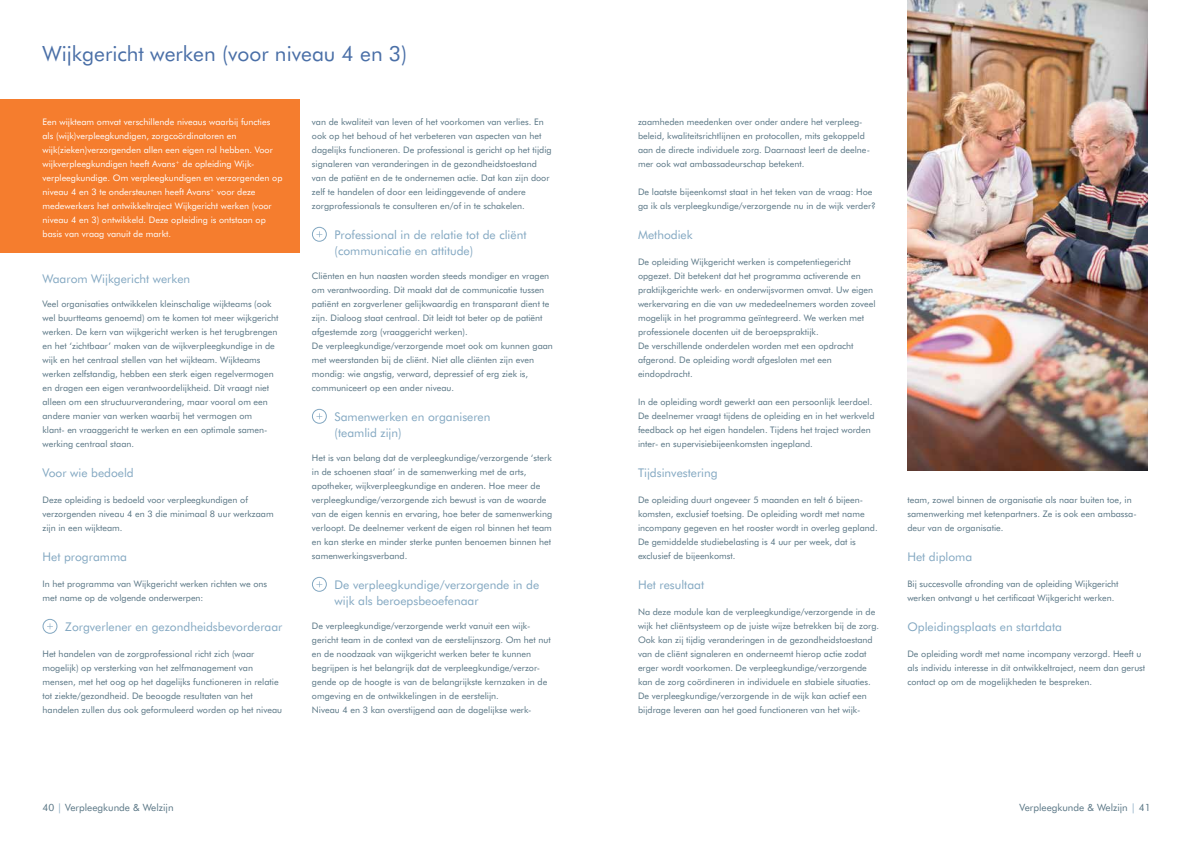
<style>
.page{position:relative;width:1191px;height:842px;background:#fff}
.page>*{position:absolute;margin:0;border:0;box-sizing:border-box;transform-origin:0 0}
.t1{font:21px "Futura BT";color:#4a6fa7}
.t2{font:12px/16px "Futura BT";color:#82a7c1}
.t3{font:10px "Futura BT";color:#577483}
.t4{font:9px/14px "Futura BT";color:#577483}
.t5{font:9px/14px "Futura BT";color:#fff}
.s1{color:#82a7c1}
</style>
<div class="page">
<div style="left:312px;top:227px;width:15px;height:15px;border:1px solid #82a7c1;border-radius:50%"></div>
<div style="left:312px;top:409px;width:15px;height:15px;border:1px solid #82a7c1;border-radius:50%"></div>
<div style="left:312px;top:577px;width:15px;height:15px;border:1px solid #82a7c1;border-radius:50%"></div>
<div style="left:0;top:99px;width:299px;height:153px;background:#f57d2e"></div>
<div style="left:43px;top:619px;width:14px;height:15px;border:1px solid #82a7c1;border-radius:50%"></div>
<svg style="left:47px;top:623px;width:6px;height:6px"></svg>
<img style="left:907px;top:0;width:240px;height:471px">
<h1 class="t1" style="left:43px;top:41px;width:366px">Wijkgericht werken (voor niveau 4 en 3)</h1>
<p class="t5" style="left:43px;top:114px;width:241px">Een wijkteam omvat verschillende niveaus waarbij functies als (wijk)verpleegkundigen, zorgcoördinatoren en wijk(zieken)verzorgenden allen een eigen rol hebben. Voor wijkverpleegkundigen heeft Avans<sup>+</sup> de opleiding Wijk&shy;verpleegkundige. Om verpleegkundigen en verzorgenden op niveau 4 en 3 te ondersteunen heeft Avans<sup>+</sup> voor deze medewerkers het ontwikkeltraject Wijkgericht werken (voor niveau 4 en 3) ontwikkeld. Deze opleiding is ontstaan op basis van vraag vanuit de markt.</p>
<h2 class="t2" style="left:43px;top:270px;width:149px">Waarom Wijkgericht werken</h2>
<p class="t4" style="left:43px;top:296px;width:237px">Veel organisaties ontwikkelen kleinschalige wijkteams (ook wel buurtteams genoemd) om te komen tot meer wijkgericht werken. De kern van wijkgericht werken is het terugbrengen en het ‘zichtbaar’ maken van de wijkverpleegkundige in de wijk en het centraal stellen van het wijkteam. Wijkteams werken zelfstandig, hebben een sterk eigen regelvermogen en dragen een eigen verantwoordelijkheid. Dit vraagt niet alleen om een structuurverandering, maar vooral om een andere manier van werken waarbij het vermogen om<br>klant- en vraaggericht te werken en een optimale samen&shy;werking centraal staan.</p>
<h2 class="t2" style="left:43px;top:464px;width:93px">Voor wie bedoeld</h2>
<p class="t4" style="left:43px;top:492px;width:233px">Deze opleiding is bedoeld voor verpleegkundigen of verzorgenden niveau 4 en 3 die minimaal 8 uur werkzaam zijn in een wijkteam.</p>
<h2 class="t2" style="left:43px;top:548px;width:86px">Het programma</h2>
<p class="t4" style="left:43px;top:576px;width:226px">In het programma van Wijkgericht werken richten we ons met name op de volgende onderwerpen:</p>
<h2 class="t2" style="left:65px;top:618px;width:219px">Zorgverlener en gezondheidsbevorderaar</h2>
<p class="t4" style="left:43px;top:646px;width:241px">Het handelen van de zorgprofessional richt zich (waar mogelijk) op versterking van het zelfmanagement van mensen, met het oog op het dagelijks functioneren in relatie tot ziekte/gezondheid. De beoogde resultaten van het handelen zullen dus ook geformuleerd worden op het niveau</p>
<p class="t4" style="left:312px;top:114px;width:241px">van de kwaliteit van leven of het voorkomen van verlies. En ook op het behoud of het verbeteren van aspecten van het dagelijks functioneren. De professional is gericht op het tijdig signaleren van veranderingen in de gezondheidstoestand van de patiënt en de te ondernemen actie. Dat kan zijn door zelf te handelen of door een leidinggevende of andere zorgprofessionals te consulteren en/of in te schakelen.</p>
<h2 class="t2" style="left:334px;top:226px;width:193px">Professional in de relatie tot de cliënt (communicatie en attitude)</h2>
<p class="t4" style="left:312px;top:268px;width:242px">Cliënten en hun naasten worden steeds mondiger en vragen om verantwoording. Dit maakt dat de communicatie tussen patiënt en zorgverlener gelijkwaardig en transparant dient te zijn. Dialoog staat centraal. Dit leidt tot beter op de patiënt afgestemde zorg (vraaggericht werken).<br>De verpleegkundige/verzorgende moet ook om kunnen gaan met weerstanden bij de cliënt. Niet alle cliënten zijn even mondig: wie angstig, verward, depressief of erg ziek is, communiceert op een ander niveau.</p>
<h2 class="t2" style="left:334px;top:408px;width:157px">Samenwerken en organiseren (teamlid zijn)</h2>
<p class="t4" style="left:312px;top:450px;width:242px">Het is van belang dat de verpleegkundige/verzorgende ‘sterk in de schoenen staat’ in de samenwerking met de arts, apotheker, wijkverpleegkundige en anderen. Hoe meer de verpleegkundige/verzorgende zich bewust is van de waarde van de eigen kennis en ervaring, hoe beter de samenwerking verloopt. De deelnemer verkent de eigen rol binnen het team en kan sterke en minder sterke punten benoemen binnen het samenwerkingsverband.</p>
<h2 class="t2" style="left:334px;top:576px;width:206px">De verpleegkundige/verzorgende in de wijk als beroepsbeoefenaar</h2>
<p class="t4" style="left:312px;top:618px;width:240px">De verpleegkundige/verzorgende werkt vanuit een wijk&shy;gericht team in de context van de eerstelijnszorg. Om het nut en de noodzaak van wijkgericht werken beter te kunnen begrijpen is het belangrijk dat de verpleegkundige/verzor&shy;gende op de hoogte is van de belangrijkste kernzaken in de omgeving en de ontwikkelingen in de eerstelijn.<br>Niveau 4 en 3 kan overstijgend aan de dagelijkse werk-</p>
<p class="t4" style="left:638px;top:114px;width:233px">zaamheden meedenken over onder andere het verpleeg&shy;beleid, kwaliteitsrichtlijnen en protocollen, mits gekoppeld aan de directe individuele zorg. Daarnaast leert de deelne&shy;mer ook wat ambassadeurschap betekent.</p>
<p class="t4" style="left:638px;top:184px;width:239px">De laatste bijeenkomst staat in het teken van de vraag: Hoe ga ik als verpleegkundige/verzorgende nu in de wijk verder?</p>
<h2 class="t2" style="left:638px;top:226px;width:56px">Methodiek</h2>
<p class="t4" style="left:638px;top:254px;width:239px">De opleiding Wijkgericht werken is competentiegericht opgezet. Dit betekent dat het programma activerende en praktijkgerichte werk- en onderwijsvormen omvat. Uw eigen werkervaring en die van uw mededeelnemers worden zoveel mogelijk in het programma geïntegreerd. We werken met professionele docenten uit de beroepspraktijk.<br>De verschillende onderdelen worden met een opdracht afgerond. De opleiding wordt afgesloten met een eindopdracht.</p>
<p class="t4" style="left:638px;top:394px;width:238px">In de opleiding wordt gewerkt aan een persoonlijk leerdoel.<br>De deelnemer vraagt tijdens de opleiding en in het werkveld feedback op het eigen handelen. Tijdens het traject worden inter- en supervisiebijeenkomsten ingepland.</p>
<h2 class="t2" style="left:638px;top:464px;width:81px">Tijdsinvestering</h2>
<p class="t4" style="left:638px;top:492px;width:241px">De opleiding duurt ongeveer 5 maanden en telt 6 bijeen&shy;komsten, exclusief toetsing. De opleiding wordt met name incompany gegeven en het rooster wordt in overleg gepland.<br>De gemiddelde studiebelasting is 4 uur per week, dat is exclusief de bijeenkomst.</p>
<h2 class="t2" style="left:638px;top:576px;width:68px">Het resultaat</h2>
<p class="t4" style="left:638px;top:604px;width:242px">Na deze module kan de verpleegkundige/verzorgende in de wijk het cliëntsysteem op de juiste wijze betrekken bij de zorg.<br>Ook kan zij tijdig veranderingen in de gezondheidstoestand van de cliënt signaleren en onderneemt hierop actie zodat erger wordt voorkomen. De verpleegkundige/verzorgende kan de zorg coördineren in individuele en stabiele situaties.<br>De verpleegkundige/verzorgende in de wijk kan actief een bijdrage leveren aan het goed functioneren van het wijk-</p>
<p class="t4" style="left:907px;top:492px;width:231px">team, zowel binnen de organisatie als naar buiten toe, in samenwerking met ketenpartners. Ze is ook een ambassa&shy;deur van de organisatie.</p>
<h2 class="t2" style="left:907px;top:548px;width:66px">Het diploma</h2>
<p class="t4" style="left:907px;top:576px;width:213px">Bij succesvolle afronding van de opleiding Wijkgericht werken ontvangt u het certificaat Wijkgericht werken.</p>
<h2 class="t2" style="left:907px;top:618px;width:156px">Opleidingsplaats en startdata</h2>
<p class="t4" style="left:907px;top:646px;width:239px">De opleiding wordt met name incompany verzorgd. Heeft u als individu interesse in dit ontwikkeltraject, neem dan gerust contact op om de mogelijkheden te bespreken.</p>
<p class="t3" style="left:43px;top:801px;width:132px">40 <span class="s1">|</span> Verpleegkunde &amp; Welzijn</p>
<p class="t3" style="left:1019px;top:801px;width:132px">Verpleegkunde &amp; Welzijn <span class="s1">|</span> 41</p>
</div>
